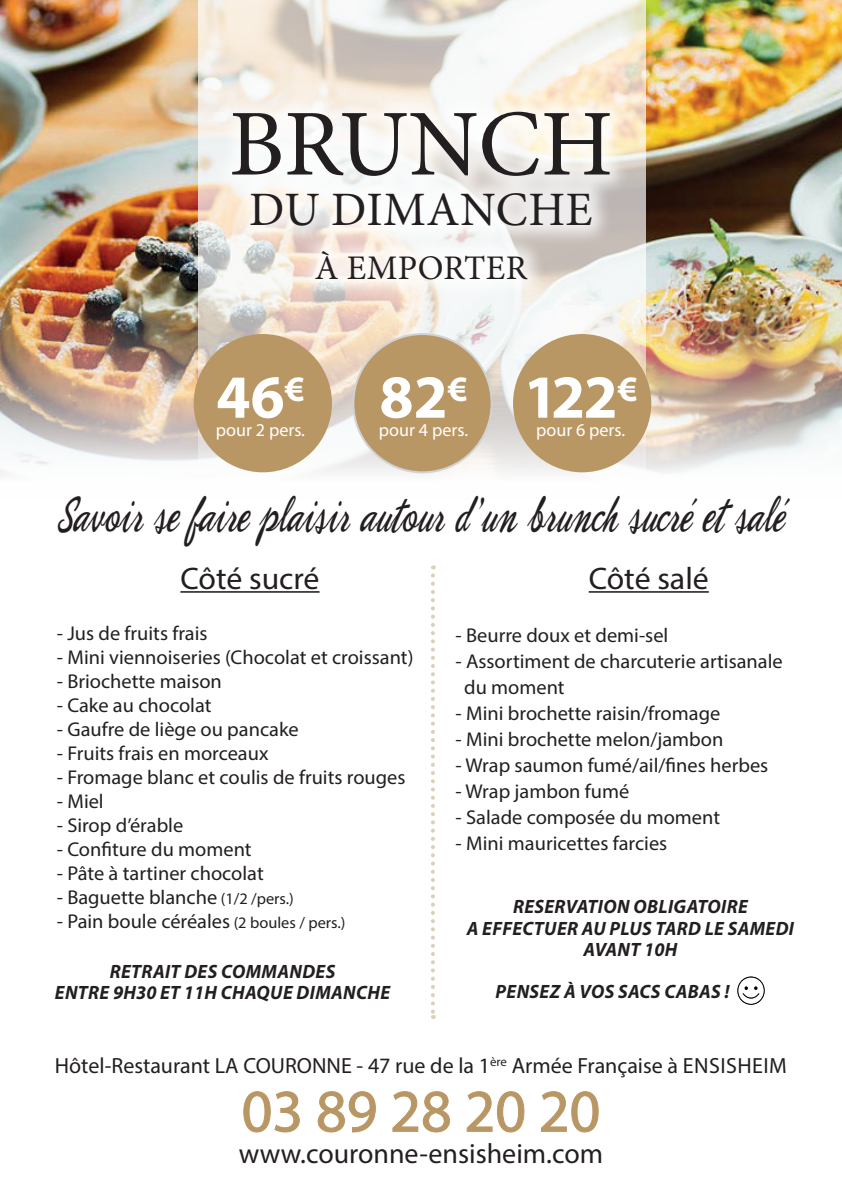
<style>
.page{position:relative;width:842px;height:1191px;background:#fff}
.page>*{position:absolute;margin:0;border:0;box-sizing:border-box;transform-origin:0 0}
.t1{font:94.4px "Minion Pro";letter-spacing:-.005em;color:#231f20}
.t2{font:700 61.6px "Myriad Pro";letter-spacing:-.015em;color:#fff}
.t3{font:60px "Myriad Pro";color:#b99764}
.t4{font:52.4px "Phoenix Script FLF";color:#231f20;scale:.62 1}
.t5{font:48px "Minion Pro";letter-spacing:.01em;color:#231f20}
.t6{font:34.6px "Minion Pro";letter-spacing:.01em;color:#231f20}
.t7{font:31.2px "Myriad Pro";color:#231f20}
.t8{font:28px "Myriad Pro";color:#231f20}
.t9{font:22px "Myriad Pro";color:#231f20}
.t10{font:20px/26px "Myriad Pro";color:#231f20}
.t11{font:italic 700 19.4px/21.2px "Myriad Pro";letter-spacing:.02em;color:#231f20;text-align:center}
.t12{font:18.2px "Myriad Pro";color:#fff}
.s1{font-size:16px}
</style>
<div class="page">
<img style="left:0;top:0;width:842px;height:475px">
<svg style="left:198px;top:0;width:448px;height:593px"></svg>
<hr style="left:180px;top:591px;width:140px;height:1px;background:#231f20">
<hr style="left:589px;top:591px;width:120px;height:1px;background:#231f20">
<img style="left:737px;top:976px;width:28px;height:29px">
<svg style="left:431px;top:575px;width:4px;height:444px"></svg>
<div style="left:194px;top:334px;width:138px;height:138px;background:#b99764;border-radius:50%"></div>
<div style="left:353px;top:334px;width:139px;height:138px;background:#b99764;border-radius:50%"></div>
<div style="left:513px;top:334px;width:138px;height:138px;background:#b99764;border-radius:50%"></div>
<div style="left:212px;top:91px;width:419px;height:155px;background:#fff;opacity:.75"></div>
<div style="left:295px;top:230px;width:253px;height:70px;background:#fff;opacity:.75"></div>
<svg style="left:243px;top:1091px;width:57px;height:41px"></svg>
<svg style="left:318px;top:1091px;width:58px;height:41px"></svg>
<svg style="left:392px;top:1091px;width:58px;height:41px"></svg>
<svg style="left:467px;top:1091px;width:57px;height:41px"></svg>
<svg style="left:541px;top:1091px;width:58px;height:41px"></svg>
<h1 class="t1" style="left:229px;top:81px;width:386px">BRUNCH</h1>
<h3 class="t5" style="left:249px;top:177px;width:345px">DU DIMANCHE</h3>
<h3 class="t6" style="left:315px;top:245px;width:214px">À EMPORTER</h3>
<h2 class="t2" style="left:216px;top:357px;width:90px">46<sup>€</sup></h2>
<p class="t12" style="left:216px;top:418px;width:91px">pour 2 pers.</p>
<h2 class="t2" style="left:379px;top:357px;width:90px">82<sup>€</sup></h2>
<p class="t12" style="left:379px;top:418px;width:91px">pour 4 pers.</p>
<h2 class="t2" style="left:524px;top:357px;width:115px">122<sup>€</sup></h2>
<p class="t12" style="left:536px;top:418px;width:91px">pour 6 pers.</p>
<h3 class="t4" style="left:56px;top:487px;width:1176px">Savoir se faire plaisir autour d’un brunch sucré et salé</h3>
<h3 class="t7" style="left:180px;top:559px;width:141px">Côté sucré</h3>
<p class="t10" style="left:57px;top:619px;width:152px">- Jus de fruits frais</p>
<p class="t10" style="left:57px;top:643px;width:358px">- Mini viennoiseries (Chocolat et croissant)</p>
<p class="t10" style="left:57px;top:667px;width:167px">- Briochette maison</p>
<p class="t10" style="left:57px;top:691px;width:156px">- Cake au chocolat</p>
<p class="t10" style="left:57px;top:715px;width:244px">- Gaufre de liège ou pancake</p>
<p class="t10" style="left:57px;top:739px;width:213px">- Fruits frais en morceaux</p>
<p class="t10" style="left:57px;top:763px;width:350px">- Fromage blanc et coulis de fruits rouges</p>
<p class="t10" style="left:57px;top:787px;width:49px">- Miel</p>
<p class="t10" style="left:57px;top:811px;width:128px">- Sirop d’érable</p>
<p class="t10" style="left:57px;top:835px;width:196px">- Confiture du moment</p>
<p class="t10" style="left:57px;top:859px;width:208px">- Pâte à tartiner chocolat</p>
<p class="t10" style="left:57px;top:883px;width:239px">- Baguette blanche <span class="s1">(1/2 /pers.)</span></p>
<p class="t10" style="left:57px;top:907px;width:290px">- Pain boule céréales <span class="s1">(2 boules / pers.)</span></p>
<p class="t11" style="left:55px;top:960px;width:337px">RETRAIT DES COMMANDES<br>ENTRE 9H30 ET 11H CHAQUE DIMANCHE</p>
<h3 class="t7" style="left:589px;top:559px;width:122px">Côté salé</h3>
<p class="t10" style="left:455px;top:621px;width:214px">- Beurre doux et demi-sel</p>
<p class="t10" style="left:464px;top:647px;width:320px;text-indent:-9px">- Assortiment de charcuterie artisanale du moment</p>
<p class="t10" style="left:455px;top:699px;width:266px">- Mini brochette raisin/fromage</p>
<p class="t10" style="left:455px;top:725px;width:269px">- Mini brochette melon/jambon</p>
<p class="t10" style="left:455px;top:751px;width:314px">- Wrap saumon fumé/ail/fines herbes</p>
<p class="t10" style="left:455px;top:777px;width:175px">- Wrap jambon fumé</p>
<p class="t10" style="left:455px;top:803px;width:266px">- Salade composée du moment</p>
<p class="t10" style="left:455px;top:829px;width:213px">- Mini mauricettes farcies</p>
<p class="t11" style="left:467px;top:895px;width:329px">RESERVATION OBLIGATOIRE<br>A EFFECTUER AU PLUS TARD LE SAMEDI<br>AVANT 10H</p>
<p class="t11" style="left:496px;top:980px;width:235px">PENSEZ À VOS SACS CABAS !</p>
<p class="t9" style="left:55px;top:1052px;width:733px">Hôtel-Restaurant LA COURONNE - 47 rue de la 1<sup>ère</sup> Armée Française à ENSISHEIM</p>
<h3 class="t3" style="left:242px;top:1074px;width:360px">03 89 28 20 20</h3>
<h3 class="t8" style="left:239px;top:1136px;width:366px">www.couronne-ensisheim.com</h3>
</div>
